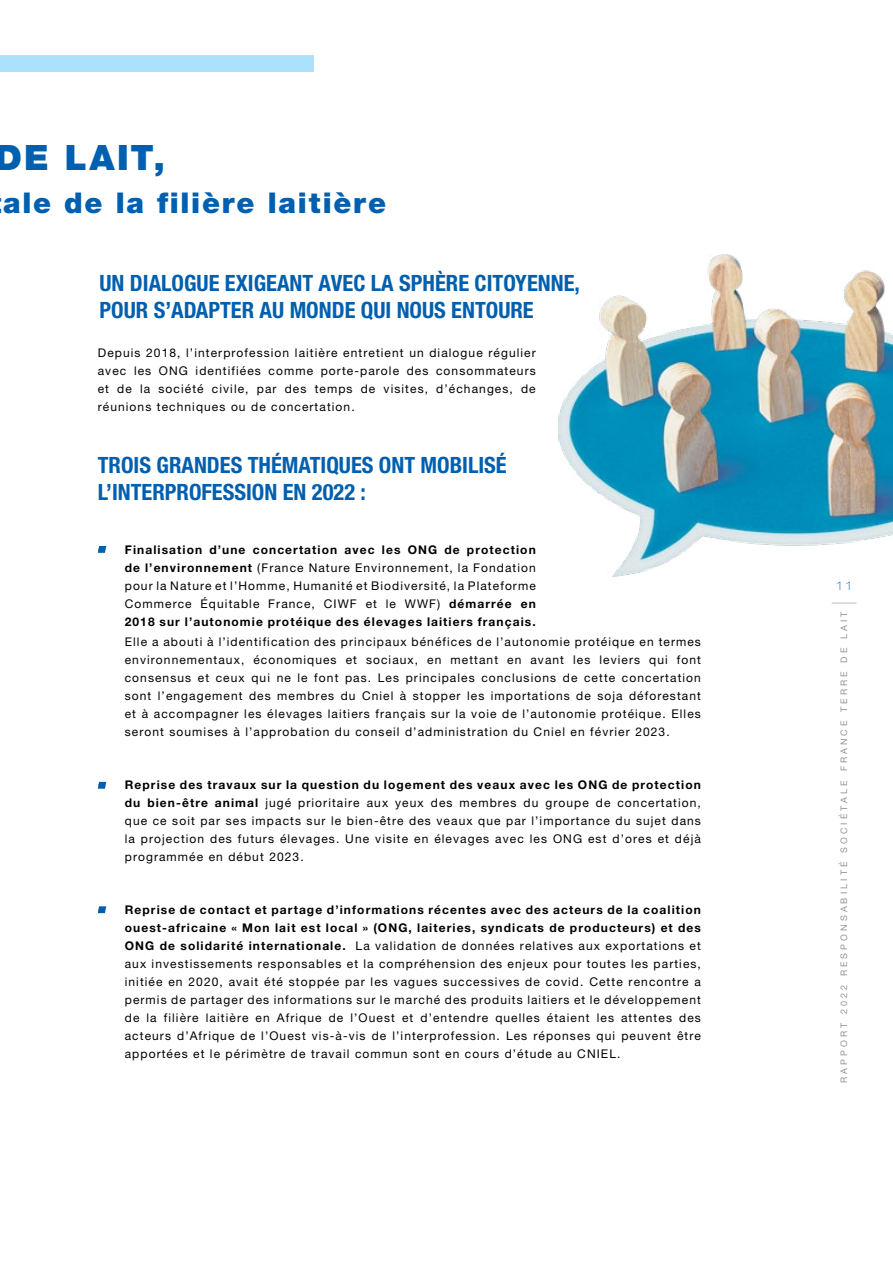
<style>
.page{position:relative;width:893px;height:1263px;background:#fff}
.page>*{position:absolute;margin:0;border:0;box-sizing:border-box;transform-origin:0 0}
.t1{font:900 34.95px "Helvetica Neue LT Pro";letter-spacing:.065em;color:#005fae}
.t2{font:900 28.65px "Helvetica Neue LT Pro";letter-spacing:.065em;color:#005fae}
.t3{font:700 condensed 22.5px/27px "Helvetica Neue LT Pro";color:#005fae}
.t4{font:12px/18px "Helvetica Neue LT Pro";letter-spacing:.09em;color:#000;text-align:justify}
.t5{font:700 12px/18px "Helvetica Neue LT Pro";letter-spacing:.09em;color:#000;text-align:justify}
.t6{font:100 expanded 12px "Helvetica Neue LT Pro";color:#005fae}
.t7{font:9px "Helvetica Neue LT Pro";letter-spacing:.34em;color:#939598}
.s1{color:#005fae}
.s2{font-weight:400}
.s3{font-weight:700;color:#005fae}
.s4{font-weight:700}
</style>
<div class="page">
<hr style="left:832px;top:602px;width:24px;height:2px;background:#d1d3d4">
<img style="left:559px;top:254px;width:334px;height:323px">
<svg style="left:98px;top:546px;width:8px;height:7px"></svg>
<svg style="left:98px;top:782px;width:8px;height:7px"></svg>
<svg style="left:98px;top:906px;width:8px;height:7px"></svg>
<div style="left:0;top:55px;width:313px;height:16px;background:#abe1fa"></div>
<h1 class="t1" style="left:-5px;top:137px;width:172px">DE LAIT,</h1>
<h2 class="t2" style="left:3px;top:186px;width:384px">ale de la filière laitière</h2>
<h3 class="t3" style="left:100px;top:269px;width:482px">UN DIALOGUE EXIGEANT AVEC LA SPHÈRE CITOYENNE,<br>POUR S’ADAPTER AU MONDE QUI NOUS ENTOURE</h3>
<p class="t4" style="left:98px;top:343px;width:439px">Depuis 2018, l’interprofession laitière entretient un dialogue régulier avec les ONG identifiées comme porte-parole des consommateurs et de la société civile, par des temps de visites, d’échanges, de réunions techniques ou de concertation.</p>
<h3 class="t3" style="left:98px;top:451px;width:410px">TROIS GRANDES THÉMATIQUES ONT MOBILISÉ<br>L’INTERPROFESSION EN 2022 :</h3>
<p class="t5" style="left:125px;top:540px;width:412px;text-indent:-27px"><span class="s1">•</span> Finalisation d’une concertation avec les ONG de protection de l’environnement <span class="s2">(France Nature Environnement, la Fondation pour la Nature et l’Homme, Humanité et Biodiversité, la Plateforme Commerce Équitable France, CIWF et le WWF)</span> démarrée en 2018 sur l’autonomie protéique des élevages laitiers français.</p>
<p class="t4" style="left:125px;top:632px;width:578px">Elle a abouti à l’identification des principaux bénéfices de l’autonomie protéique en termes environnementaux, économiques et sociaux, en mettant en avant les leviers qui font consensus et ceux qui ne le font pas. Les principales conclusions de cette concertation sont l’engagement des membres du Cniel à stopper les importations de soja déforestant et à accompagner les élevages laitiers français sur la voie de l’autonomie protéique. Elles seront soumises à l’approbation du conseil d’administration du Cniel en février 2023.</p>
<p class="t4" style="left:125px;top:775px;width:578px;text-indent:-27px"><span class="s3">•</span> <span class="s4">Reprise des travaux sur la question du logement des veaux avec les ONG de protection du bien-être animal</span> jugé prioritaire aux yeux des membres du groupe de concertation, que ce soit par ses impacts sur le bien-être des veaux que par l’importance du sujet dans la projection des futurs élevages. Une visite en élevages avec les ONG est d’ores et déjà programmée en début 2023.</p>
<p class="t4" style="left:125px;top:900px;width:578px;text-indent:-27px"><span class="s3">•</span> <span class="s4">Reprise de contact et partage d’informations récentes avec des acteurs de la coalition ouest-africaine « Mon lait est local » (ONG, laiteries, syndicats de producteurs) et des ONG de solidarité internationale.</span> La validation de données relatives aux exportations et aux investissements responsables et la compréhension des enjeux pour toutes les parties, initiée en 2020, avait été stoppée par les vagues successives de covid. Cette rencontre a permis de partager des informations sur le marché des produits laitiers et le développement de la filière laitière en Afrique de l’Ouest et d’entendre quelles étaient les attentes des acteurs d’Afrique de l’Ouest vis-à-vis de l’interprofession. Les réponses qui peuvent être apportées et le périmètre de travail commun sont en cours d’étude au CNIEL.</p>
<p class="t6" style="left:837px;top:578px;width:16px">1 1</p>
<p class="t7" style="left:839px;top:1083px;width:473px;rotate:-90deg">RAPPORT 2022 RESPONSABILITÉ SOCIÉTALE FRANCE TERRE DE LAIT</p>
</div>
